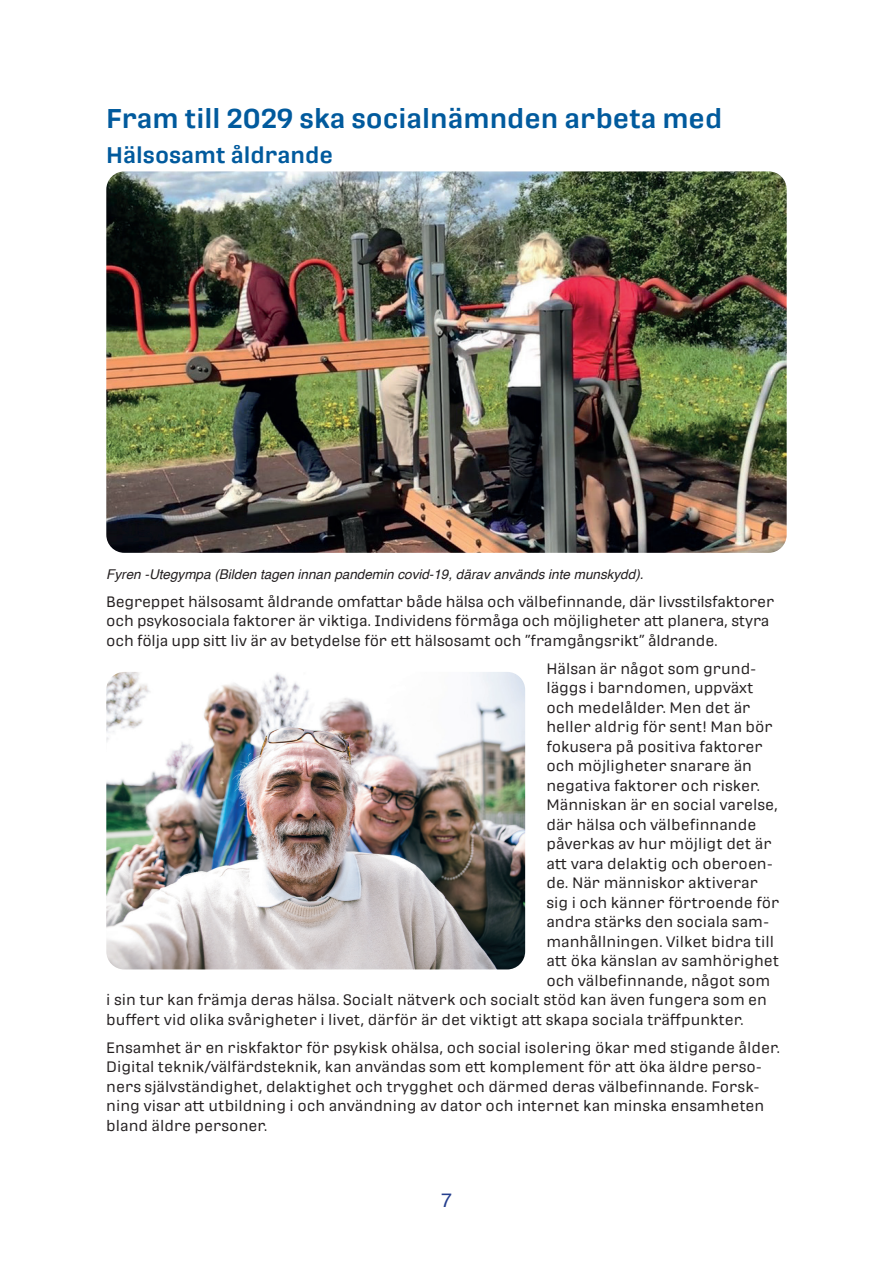
<style>
.page{position:relative;width:893px;height:1263px;background:#fff}
.page>*{position:absolute;margin:0;border:0;box-sizing:border-box;transform-origin:0 0}
.t1{font:600 27px "Protipo Wide";color:#015a9d}
.t2{font:600 22.5px "Protipo Wide";color:#015a9d}
.t3{font:19.5px "Helvetica";color:#253f8e}
.t4{font:15px/19.5px "Protipo Wide";color:#231f20}
.t5{font:italic 13.5px "Helvetica";color:#231f20}
</style>
<div class="page">
<img style="left:106px;top:672px;width:419px;height:297px">
<img style="left:106px;top:171px;width:681px;height:382px">
<h1 class="t1" style="left:106px;top:103px;width:617px">Fram till 2029 ska socialnämnden arbeta med</h1>
<h2 class="t2" style="left:106px;top:142px;width:228px">Hälsosamt åldrande</h2>
<p class="t5" style="left:106px;top:563px;width:539px">Fyren -Utegympa (Bilden tagen innan pandemin covid-19, därav används inte munskydd).</p>
<p class="t4" style="left:106px;top:592px;width:670px">Begreppet hälsosamt åldrande omfattar både hälsa och välbefinnande, där livsstilsfaktorer och psykosociala faktorer är viktiga. Individens förmåga och möjligheter att planera, styra och följa upp sitt liv är av betydelse för ett hälsosamt och ”framgångsrikt” åldrande.</p>
<p class="t4" style="left:546px;top:659px;width:212px">Hälsan är något som grund-</p>
<p class="t4" style="left:546px;top:678px;width:209px">läggs i barndomen, uppväxt</p>
<p class="t4" style="left:546px;top:698px;width:206px">och medelålder. Men det är</p>
<p class="t4" style="left:546px;top:717px;width:228px">heller aldrig för sent! Man bör</p>
<p class="t4" style="left:546px;top:737px;width:218px">fokusera på positiva faktorer</p>
<p class="t4" style="left:546px;top:756px;width:207px">och möjligheter snarare än</p>
<p class="t4" style="left:546px;top:776px;width:215px">negativa faktorer och risker.</p>
<p class="t4" style="left:546px;top:795px;width:233px">Människan är en social varelse,</p>
<p class="t4" style="left:546px;top:815px;width:211px">där hälsa och välbefinnande</p>
<p class="t4" style="left:546px;top:834px;width:227px">påverkas av hur möjligt det är</p>
<p class="t4" style="left:546px;top:854px;width:228px">att vara delaktig och oberoen-</p>
<p class="t4" style="left:546px;top:873px;width:213px">de. När människor aktiverar</p>
<p class="t4" style="left:546px;top:893px;width:235px">sig i och känner förtroende för</p>
<p class="t4" style="left:546px;top:912px;width:224px">andra stärks den sociala sam-</p>
<p class="t4" style="left:546px;top:932px;width:229px">manhållningen. Vilket bidra till</p>
<p class="t4" style="left:546px;top:951px;width:234px">att öka känslan av samhörighet</p>
<p class="t4" style="left:546px;top:971px;width:225px">och välbefinnande, något som</p>
<p class="t4" style="left:106px;top:990px;width:662px">i sin tur kan främja deras hälsa. Socialt nätverk och socialt stöd kan även fungera som en</p>
<p class="t4" style="left:106px;top:1010px;width:639px">buffert vid olika svårigheter i livet, därför är det viktigt att skapa sociala träffpunkter.</p>
<p class="t4" style="left:106px;top:1038px;width:675px">Ensamhet är en riskfaktor för psykisk ohälsa, och social isolering ökar med stigande ålder.<br>Digital teknik/välfärdsteknik, kan användas som ett komplement för att öka äldre perso&shy;ners självständighet, delaktighet och trygghet och därmed deras välbefinnande. Forsk&shy;ning visar att utbildning i och användning av dator och internet kan minska ensamheten bland äldre personer.</p>
<h3 class="t3" style="left:441px;top:1185px;width:12px">7</h3>
</div>
